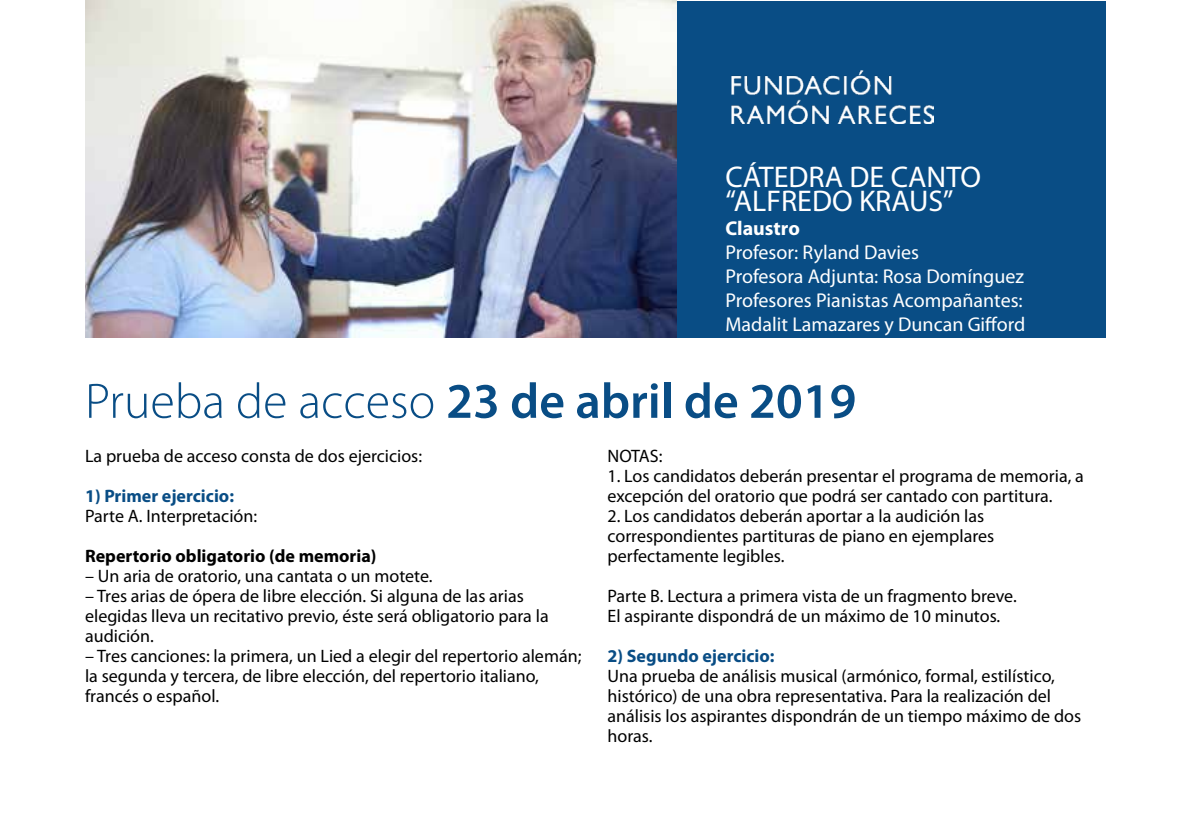
<style>
.page{position:relative;width:1191px;height:840px;background:#fff}
.page>*{position:absolute;margin:0;border:0;box-sizing:border-box;transform-origin:0 0}
.t1{font:600 50px "Myriad Pro";color:#094d85}
.t2{font:30px/24px "Myriad Pro";color:#fff}
.t3{font:20px/24px "Myriad Pro";color:#fff}
.t4{font:700 20px "Myriad Pro";color:#fff}
.t5{font:18px/20px "Myriad Pro";color:#000}
.t6{font:700 18px "Myriad Pro";color:#094d85}
.t7{font:700 18px "Myriad Pro";color:#000}
.s1{font-weight:300}
</style>
<div class="page">
<div style="left:676px;top:1px;width:430px;height:336px;background:#094d85"></div>
<img style="left:85px;top:0;width:591px;height:337px">
<img style="left:731px;top:71px;width:203px;height:52px">
<h2 class="t2" style="left:725px;top:164px;width:257px">CÁTEDRA DE CANTO “ALFREDO KRAUS”</h2>
<p class="t4" style="left:725px;top:215px;width:76px">Claustro</p>
<p class="t3" style="left:725px;top:240px;width:301px">Profesor: Ryland Davies<br>Profesora Adjunta: Rosa Domínguez Profesores Pianistas Acompañantes:<br>Madalit Lamazares y Duncan Gifford</p>
<h1 class="t1" style="left:85px;top:369px;width:773px"><span class="s1">Prueba de acceso</span> 23 de abril de 2019</h1>
<p class="t5" style="left:85px;top:445px;width:338px">La prueba de acceso consta de dos ejercicios:</p>
<p class="t6" style="left:85px;top:484px;width:150px">1) Primer ejercicio:</p>
<p class="t5" style="left:85px;top:505px;width:174px">Parte A. Interpretación:</p>
<p class="t7" style="left:85px;top:544px;width:293px">Repertorio obligatorio (de memoria)</p>
<p class="t5" style="left:85px;top:565px;width:349px">– Un aria de oratorio, una cantata o un motete.</p>
<p class="t5" style="left:85px;top:585px;width:465px">– Tres arias de ópera de libre elección. Si alguna de las arias elegidas lleva un recitativo previo, éste será obligatorio para la audición.</p>
<p class="t5" style="left:85px;top:645px;width:498px">– Tres canciones: la primera, un Lied a elegir del repertorio alemán; la segunda y tercera, de libre elección, del repertorio italiano, francés o español.</p>
<p class="t5" style="left:607px;top:445px;width:57px">NOTAS:</p>
<p class="t5" style="left:607px;top:465px;width:478px">1. Los candidatos deberán presentar el programa de memoria, a excepción del oratorio que podrá ser cantado con partitura.</p>
<p class="t5" style="left:607px;top:505px;width:388px">2. Los candidatos deberán aportar a la audición las correspondientes partituras de piano en ejemplares perfectamente legibles.</p>
<p class="t5" style="left:607px;top:585px;width:411px">Parte B. Lectura a primera vista de un fragmento breve.<br>El aspirante dispondrá de un máximo de 10 minutos.</p>
<p class="t6" style="left:607px;top:644px;width:169px">2) Segundo ejercicio:</p>
<p class="t5" style="left:607px;top:665px;width:475px">Una prueba de análisis musical (armónico, formal, estilístico, histórico) de una obra representativa. Para la realización del análisis los aspirantes dispondrán de un tiempo máximo de dos horas.</p>
</div>
